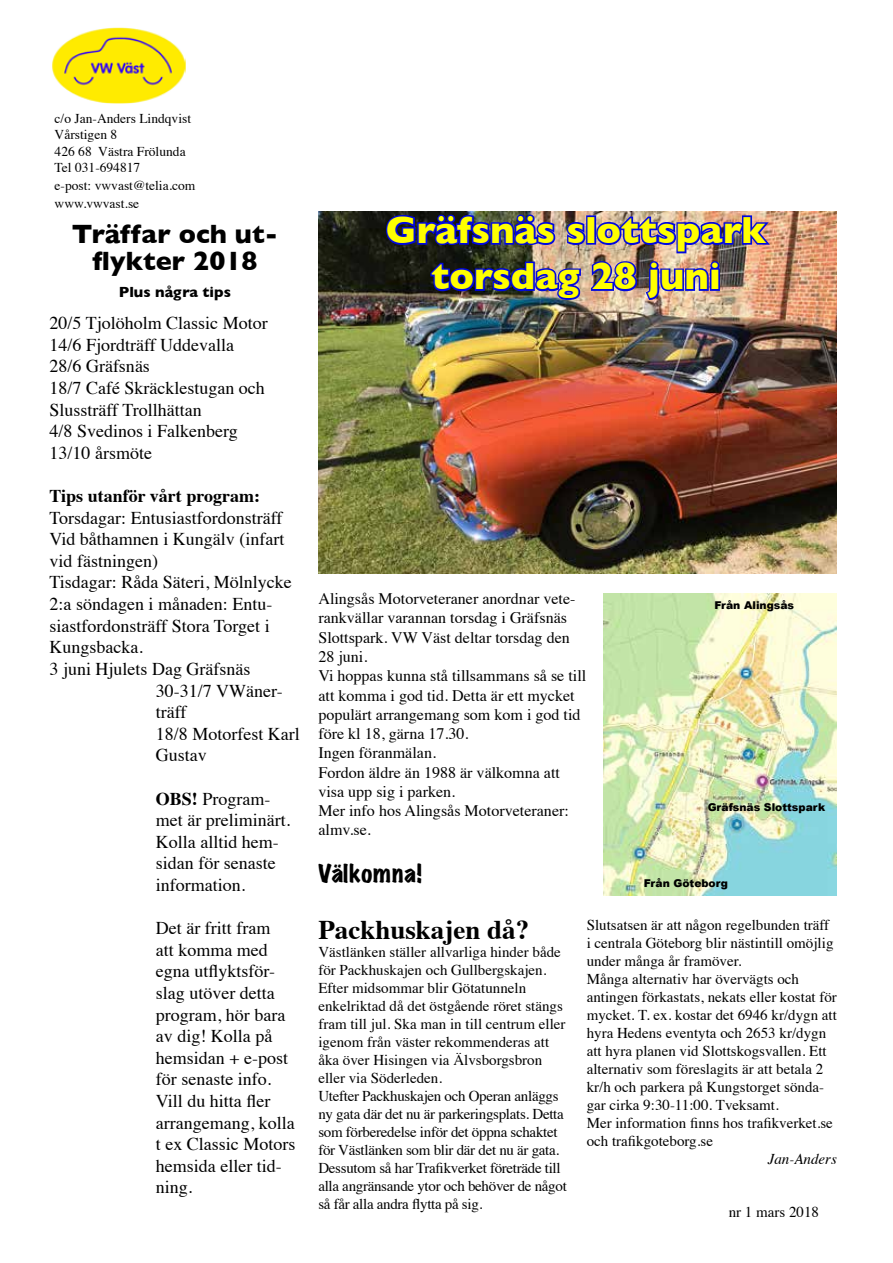
<style>
.page{position:relative;width:893px;height:1263px;background:#fff}
.page>*{position:absolute;margin:0;border:0;box-sizing:border-box;transform-origin:0 0}
.t1{font:700 38.55px/46.2px "Gill Sans";color:#ff0;text-align:center}
.t2{font:700 27px/27px "Gill Sans";color:#000;text-align:center}
.t3{font:700 27px "Times";color:#000}
.t4{font:expanded 22.5px "Marker Felt";letter-spacing:.04em;color:#000}
.t5{font:18px/21.6px "Times";color:#000}
.t6{font:700 18px "Times";color:#000}
.t7{font:16.05px/19.2px "Times";color:#000}
.t8{font:15px/18px "Times";color:#000}
.t9{font:700 15px "Gill Sans";color:#000}
.t10{font:italic 15px "Times";color:#000}
.t11{font:13.5px/16.2px "Times";color:#000}
.t12{font:900 10.8px "Arial";color:#000}
.s1{font-weight:700}
</style>
<div class="page">
<img style="left:52px;top:27px;width:134px;height:76px">
<img style="left:318px;top:212px;width:519px;height:361px">
<img style="left:603px;top:593px;width:233px;height:302px">
<img style="left:384px;top:212px;width:389px;height:90px">
<p class="t11" style="left:55px;top:109px;width:138px">c/o Jan-Anders Lindqvist<br>Vårstigen 8<br>426 68 Västra Frölunda<br>Tel 031-694817</p>
<p class="t11" style="left:55px;top:175px;width:142px;line-height:18px">e-post: vwvast@telia.com www.vwvast.se</p>
<h2 class="t2" style="left:72px;top:220px;width:208px">Träffar och ut&shy;flykter 2018</h2>
<p class="t9" style="left:119px;top:280px;width:114px">Plus några tips</p>
<p class="t5" style="left:50px;top:311px;width:220px">20/5 Tjolöholm Classic Motor<br>14/6 Fjordträff Uddevalla<br>28/6 Gräfsnäs<br>18/7 Café Skräcklestugan och<br>Slussträff Trollhättan<br>4/8 Svedinos i Falkenberg<br>13/10 årsmöte</p>
<p class="t6" style="left:50px;top:479px;width:212px">Tips utanför vårt program:</p>
<p class="t5" style="left:50px;top:505px;width:234px">Torsdagar: Entusiastfordonsträff</p>
<p class="t5" style="left:50px;top:527px;width:236px">Vid båthamnen i Kungälv (infart</p>
<p class="t5" style="left:50px;top:548px;width:110px">vid fästningen)</p>
<p class="t5" style="left:50px;top:570px;width:244px">Tisdagar: Råda Säteri, Mölnlycke</p>
<p class="t5" style="left:50px;top:592px;width:224px">2:a söndagen i månaden: Entu-</p>
<p class="t5" style="left:50px;top:613px;width:222px">siastfordonsträff Stora Torget i</p>
<p class="t5" style="left:50px;top:635px;width:95px">Kungsbacka.</p>
<p class="t5" style="left:50px;top:656px;width:202px">3 juni Hjulets Dag Gräfsnäs</p>
<p class="t5" style="left:156px;top:678px;width:128px">30-31/7 VWäner-</p>
<p class="t5" style="left:156px;top:700px;width:32px">träff</p>
<p class="t5" style="left:156px;top:721px;width:145px">18/8 Motorfest Karl</p>
<p class="t5" style="left:156px;top:743px;width:52px">Gustav</p>
<p class="t5" style="left:156px;top:786px;width:136px"><span class="s1">OBS!</span> Program&shy;met är preliminärt.<br>Kolla alltid hem&shy;sidan för senaste information.</p>
<p class="t5" style="left:156px;top:916px;width:141px">Det är fritt fram<br>att komma med egna utflyktsför&shy;slag utöver detta program, hör bara av dig! Kolla på hemsidan + e-post för senaste info.<br>Vill du hitta fler arrangemang, kolla t ex Classic Motors hemsida eller tid&shy;ning.</p>
<h1 class="t1" style="left:386px;top:206px;width:382px">Gräfsnäs slottspark torsdag 28 juni</h1>
<p class="t7" style="left:318px;top:588px;width:269px">Alingsås Motorveteraner anordnar vete&shy;rankvällar varannan torsdag i Gräfsnäs<br>Slottspark. VW Väst deltar torsdag den<br>28 juni.<br>Vi hoppas kunna stå tillsammans så se till att komma i god tid. Detta är ett mycket populärt arrangemang som kom i god tid före kl 18, gärna 17.30.<br>Ingen föranmälan.<br>Fordon äldre än 1988 är välkomna att visa upp sig i parken.<br>Mer info hos Alingsås Motorveteraner: almv.se.</p>
<h3 class="t4" style="left:318px;top:855px;width:105px">Välkomna!</h3>
<p class="t12" style="left:714px;top:597px;width:81px">Från Alingsås</p>
<p class="t12" style="left:708px;top:799px;width:119px">Gräfsnäs Slottspark</p>
<p class="t12" style="left:644px;top:875px;width:86px">Från Göteborg</p>
<h2 class="t3" style="left:318px;top:904px;width:212px">Packhuskajen då?</h2>
<p class="t8" style="left:318px;top:941px;width:250px">Västlänken ställer allvarliga hinder både för Packhuskajen och Gullbergskajen.<br>Efter midsommar blir Götatunneln enkelriktad då det östgående röret stängs fram till jul. Ska man in till centrum eller igenom från väster rekommenderas att åka över Hisingen via Älvsborgsbron eller via Söderleden.<br>Utefter Packhuskajen och Operan anläggs ny gata där det nu är parkeringsplats. Detta som förberedelse inför det öppna schaktet för Västlänken som blir där det nu är gata.<br>Dessutom så har Trafikverket företräde till alla angränsande ytor och behöver de något så får alla andra flytta på sig.</p>
<p class="t8" style="left:587px;top:914px;width:252px">Slutsatsen är att någon regelbunden träff i centrala Göteborg blir nästintill omöjlig under många år framöver.<br>Många alternativ har övervägts och antingen förkastats, nekats eller kostat för mycket. T. ex. kostar det 6946 kr/dygn att hyra Hedens eventyta och 2653 kr/dygn att hyra planen vid Slottskogsvallen. Ett alternativ som föreslagits är att betala 2 kr/h och parkera på Kungstorget sönda&shy;gar cirka 9:30-11:00. Tveksamt.<br>Mer information finns hos trafikverket.se och trafikgoteborg.se</p>
<p class="t10" style="left:768px;top:1146px;width:71px">Jan-Anders</p>
<p class="t8" style="left:729px;top:1202px;width:92px">nr 1 mars 2018</p>
</div>
